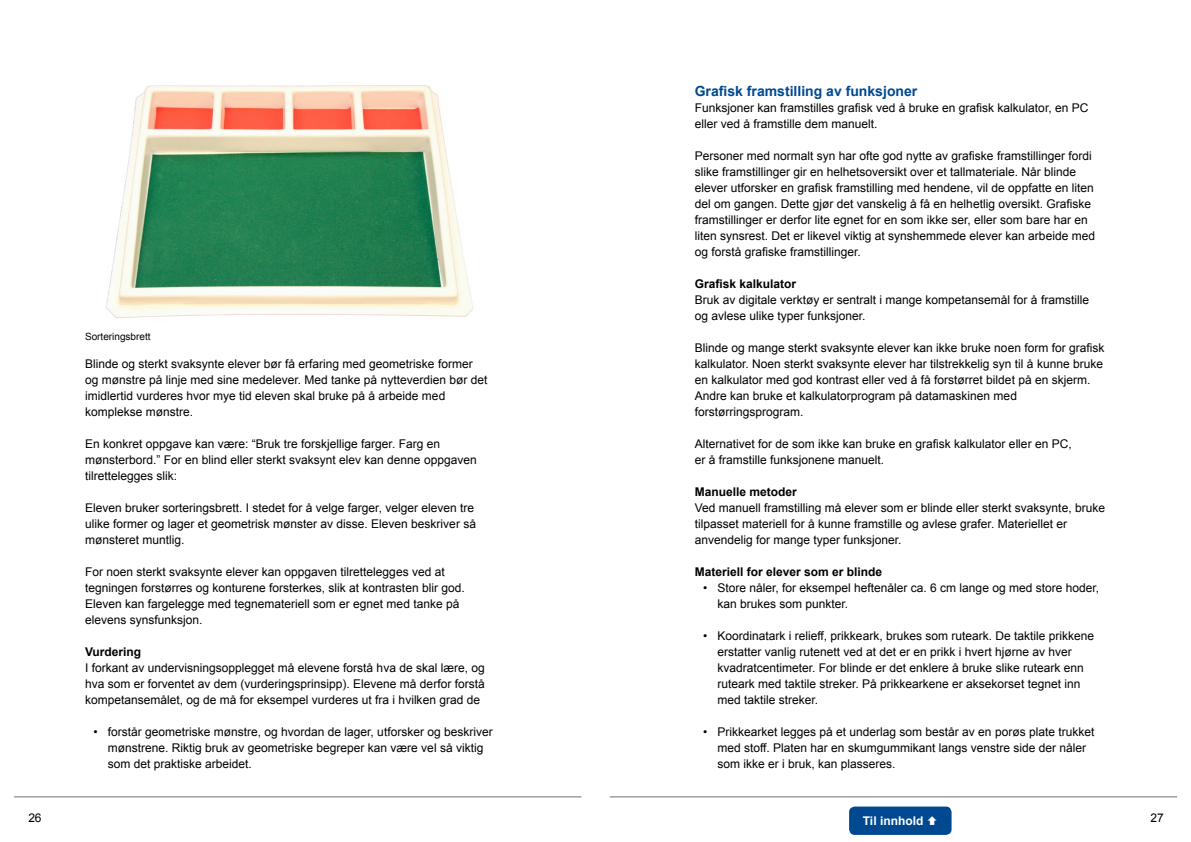
<style>
.page{position:relative;width:1191px;height:842px;background:#fff}
.page>*{position:absolute;margin:0;border:0;box-sizing:border-box;transform-origin:0 0}
.t1{font:700 14px "Arial";color:#004990}
.t2{font:12px/16px "Arial";color:#000}
.t3{font:700 12px "Arial";color:#000}
.t4{font:700 12px "Arial";color:#fff}
.t5{font:10px "Arial";color:#000}
</style>
<div class="page">
<hr style="left:610px;top:797px;width:566px;height:1px;background:#6d6e71">
<hr style="left:14px;top:797px;width:567px;height:1px;background:#6d6e71">
<div style="left:849px;top:806px;width:102px;height:29px;background:#004990;border-radius:6px"></div>
<img style="left:106px;top:85px;width:368px;height:234px">
<p class="t5" style="left:85px;top:329px;width:67px">Sorteringsbrett</p>
<p class="t2" style="left:85px;top:356px;width:404px">Blinde og sterkt svaksynte elever bør få erfaring med geometriske former og mønstre på linje med sine medelever. Med tanke på nytteverdien bør det imidlertid vurderes hvor mye tid eleven skal bruke på å arbeide med komplekse mønstre.</p>
<p class="t2" style="left:85px;top:436px;width:393px">En konkret oppgave kan være: “Bruk tre forskjellige farger. Farg en mønsterbord.” For en blind eller sterkt svaksynt elev kan denne oppgaven tilrettelegges slik:</p>
<p class="t2" style="left:85px;top:500px;width:392px">Eleven bruker sorteringsbrett. I stedet for å velge farger, velger eleven tre ulike former og lager et geometrisk mønster av disse. Eleven beskriver så mønsteret muntlig.</p>
<p class="t2" style="left:85px;top:564px;width:381px">For noen sterkt svaksynte elever kan oppgaven tilrettelegges ved at tegningen forstørres og konturene forsterkes, slik at kontrasten blir god.<br>Eleven kan fargelegge med tegnemateriell som er egnet med tanke på elevens synsfunksjon.</p>
<p class="t3" style="left:85px;top:644px;width:58px">Vurdering</p>
<p class="t2" style="left:85px;top:660px;width:401px;text-align:justify">I forkant av undervisningsopplegget må elevene forstå hva de skal lære, og hva som er forventet av dem (vurderingsprinsipp). Elevene må derfor forstå kompetansemålet, og de må for eksempel vurderes ut fra i hvilken grad de</p>
<p class="t2" style="left:108px;top:724px;width:386px;text-indent:-14px">• forstår geometriske mønstre, og hvordan de lager, utforsker og beskriver mønstrene. Riktig bruk av geometriske begreper kan være vel så viktig som det praktiske arbeidet.</p>
<p class="t1" style="left:694px;top:82px;width:224px">Grafisk framstilling av funksjoner</p>
<p class="t2" style="left:694px;top:100px;width:395px">Funksjoner kan framstilles grafisk ved å bruke en grafisk kalkulator, en PC eller ved å framstille dem manuelt.</p>
<p class="t2" style="left:694px;top:148px;width:402px">Personer med normalt syn har ofte god nytte av grafiske framstillinger fordi slike framstillinger gir en helhetsoversikt over et tallmateriale. Når blinde elever utforsker en grafisk framstilling med hendene, vil de oppfatte en liten del om gangen. Dette gjør det vanskelig å få en helhetlig oversikt. Grafiske framstillinger er derfor lite egnet for en som ikke ser, eller som bare har en liten synsrest. Det er likevel viktig at synshemmede elever kan arbeide med og forstå grafiske framstillinger.</p>
<p class="t3" style="left:694px;top:276px;width:103px">Grafisk kalkulator</p>
<p class="t2" style="left:694px;top:292px;width:396px">Bruk av digitale verktøy er sentralt i mange kompetansemål for å framstille og avlese ulike typer funksjoner.</p>
<p class="t2" style="left:694px;top:340px;width:411px">Blinde og mange sterkt svaksynte elever kan ikke bruke noen form for grafisk kalkulator. Noen sterkt svaksynte elever har tilstrekkelig syn til å kunne bruke en kalkulator med god kontrast eller ved å få forstørret bildet på en skjerm.<br>Andre kan bruke et kalkulatorprogram på datamaskinen med forstørringsprogram.</p>
<p class="t2" style="left:694px;top:436px;width:378px">Alternativet for de som ikke kan bruke en grafisk kalkulator eller en PC, er å framstille funksjonene manuelt.</p>
<p class="t3" style="left:694px;top:484px;width:104px">Manuelle metoder</p>
<p class="t2" style="left:694px;top:500px;width:412px">Ved manuell framstilling må elever som er blinde eller sterkt svaksynte, bruke tilpasset materiell for å kunne framstille og avlese grafer. Materiellet er anvendelig for mange typer funksjoner.</p>
<p class="t3" style="left:694px;top:564px;width:189px">Materiell for elever som er blinde</p>
<p class="t2" style="left:717px;top:580px;width:383px;text-indent:-14px">• Store nåler, for eksempel heftenåler ca. 6 cm lange og med store hoder, kan brukes som punkter.</p>
<p class="t2" style="left:717px;top:628px;width:378px;text-indent:-14px">• Koordinatark i relieff, prikkeark, brukes som ruteark. De taktile prikkene erstatter vanlig rutenett ved at det er en prikk i hvert hjørne av hver kvadratcentimeter. For blinde er det enklere å bruke slike ruteark enn ruteark med taktile streker. På prikkearkene er aksekorset tegnet inn med taktile streker.</p>
<p class="t2" style="left:717px;top:724px;width:378px;text-indent:-14px">• Prikkearket legges på et underlag som består av en porøs plate trukket med stoff. Platen har en skumgummikant langs venstre side der nåler som ikke er i bruk, kan plasseres.</p>
<p class="t2" style="left:28px;top:810px;width:15px">26</p>
<p class="t4" style="left:863px;top:813px;width:62px">Til innhold</p>
<p class="t2" style="left:1150px;top:810px;width:15px">27</p>
</div>
